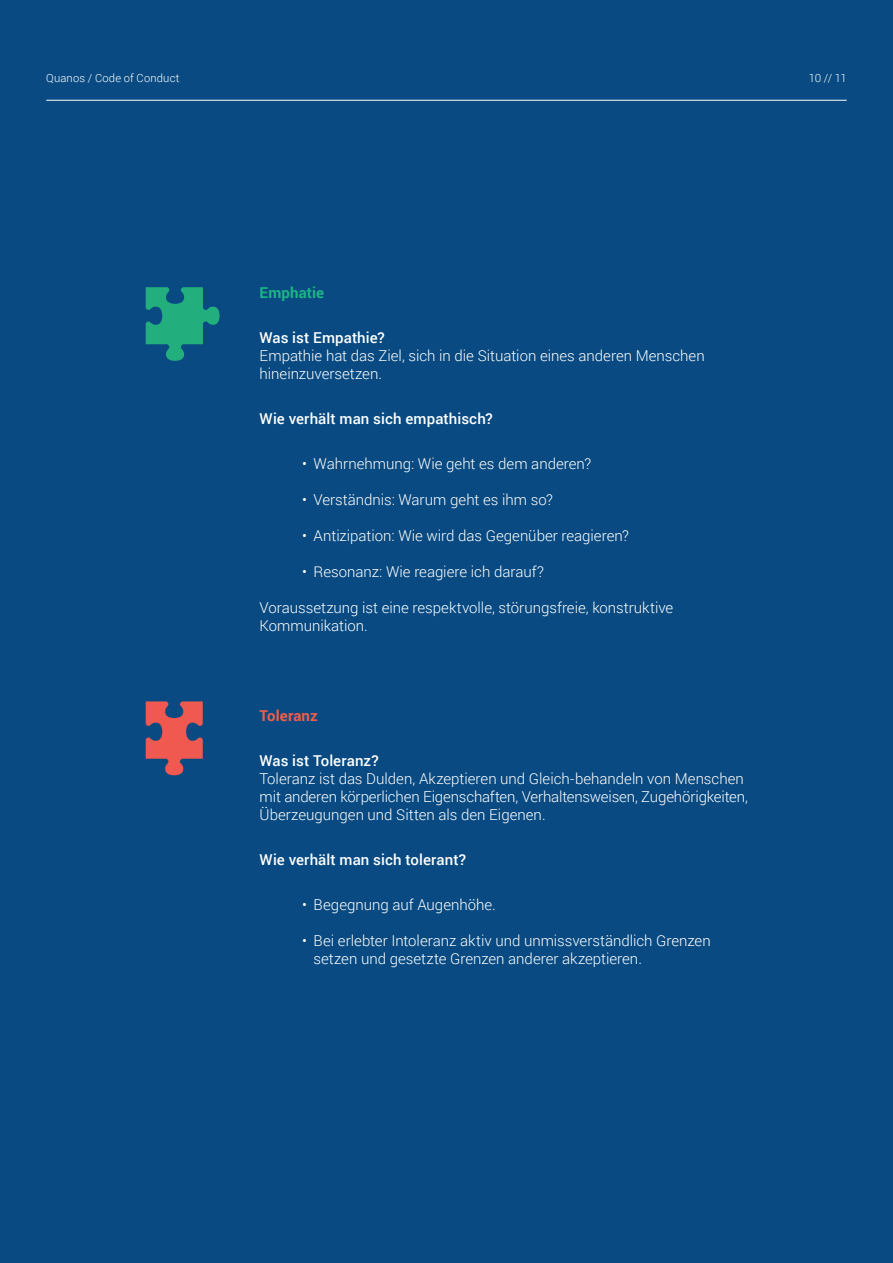
<style>
.page{position:relative;width:893px;height:1263px;background:#084a81}
.page>*{position:absolute;margin:0;border:0;box-sizing:border-box;transform-origin:0 0}
.t1{font:300 15px/18px "Roboto";color:#fff}
.t2{font:500 15px "Roboto";letter-spacing:.005em;color:#fff}
.t3{font:700 15px "Roboto";letter-spacing:.01em;color:#1cb686}
.t4{font:700 15px "Roboto";letter-spacing:.005em;color:#f15e4a}
.t5{font:300 11.25px "Roboto";letter-spacing:.015em;color:#fff}
</style>
<div class="page">
<hr style="left:46px;top:100px;width:801px;height:1px;background:#fff">
<svg style="left:146px;top:287px;width:74px;height:74px"></svg>
<svg style="left:146px;top:701px;width:57px;height:74px"></svg>
<p class="t5" style="left:46px;top:70px;width:135px">Quanos / Code of Conduct</p>
<p class="t5" style="left:809px;top:70px;width:39px">10 // 11</p>
<p class="t3" style="left:260px;top:282px;width:66px">Emphatie</p>
<p class="t2" style="left:260px;top:327px;width:127px">Was ist Empathie?</p>
<p class="t1" style="left:260px;top:346px;width:447px">Empathie hat das Ziel, sich in die Situation eines anderen Menschen hineinzuversetzen.</p>
<p class="t2" style="left:260px;top:408px;width:235px">Wie verhält man sich empathisch?</p>
<p class="t1" style="left:302px;top:454px;width:291px">• Wahrnehmung: Wie geht es dem anderen?</p>
<p class="t1" style="left:302px;top:490px;width:252px">• Verständnis: Warum geht es ihm so?</p>
<p class="t1" style="left:302px;top:526px;width:328px">• Antizipation: Wie wird das Gegenüber reagieren?</p>
<p class="t1" style="left:302px;top:562px;width:243px">• Resonanz: Wie reagiere ich darauf?</p>
<p class="t1" style="left:260px;top:598px;width:415px">Voraussetzung ist eine respektvolle, störungsfreie, konstruktive<br>Kommunikation.</p>
<p class="t4" style="left:260px;top:705px;width:60px">Toleranz</p>
<p class="t2" style="left:260px;top:750px;width:121px">Was ist Toleranz?</p>
<p class="t1" style="left:260px;top:769px;width:490px">Toleranz ist das Dulden, Akzeptieren und Gleich-behandeln von Menschen mit anderen körperlichen Eigenschaften, Verhaltensweisen, Zugehörigkeiten,<br>Überzeugungen und Sitten als den Eigenen.</p>
<p class="t2" style="left:260px;top:849px;width:208px">Wie verhält man sich tolerant?</p>
<p class="t1" style="left:302px;top:895px;width:195px">• Begegnung auf Augenhöhe.</p>
<p class="t1" style="left:314px;top:931px;width:399px;text-indent:-11px">• Bei erlebter Intoleranz aktiv und unmissverständlich Grenzen setzen und gesetzte Grenzen anderer akzeptieren.</p>
</div>
